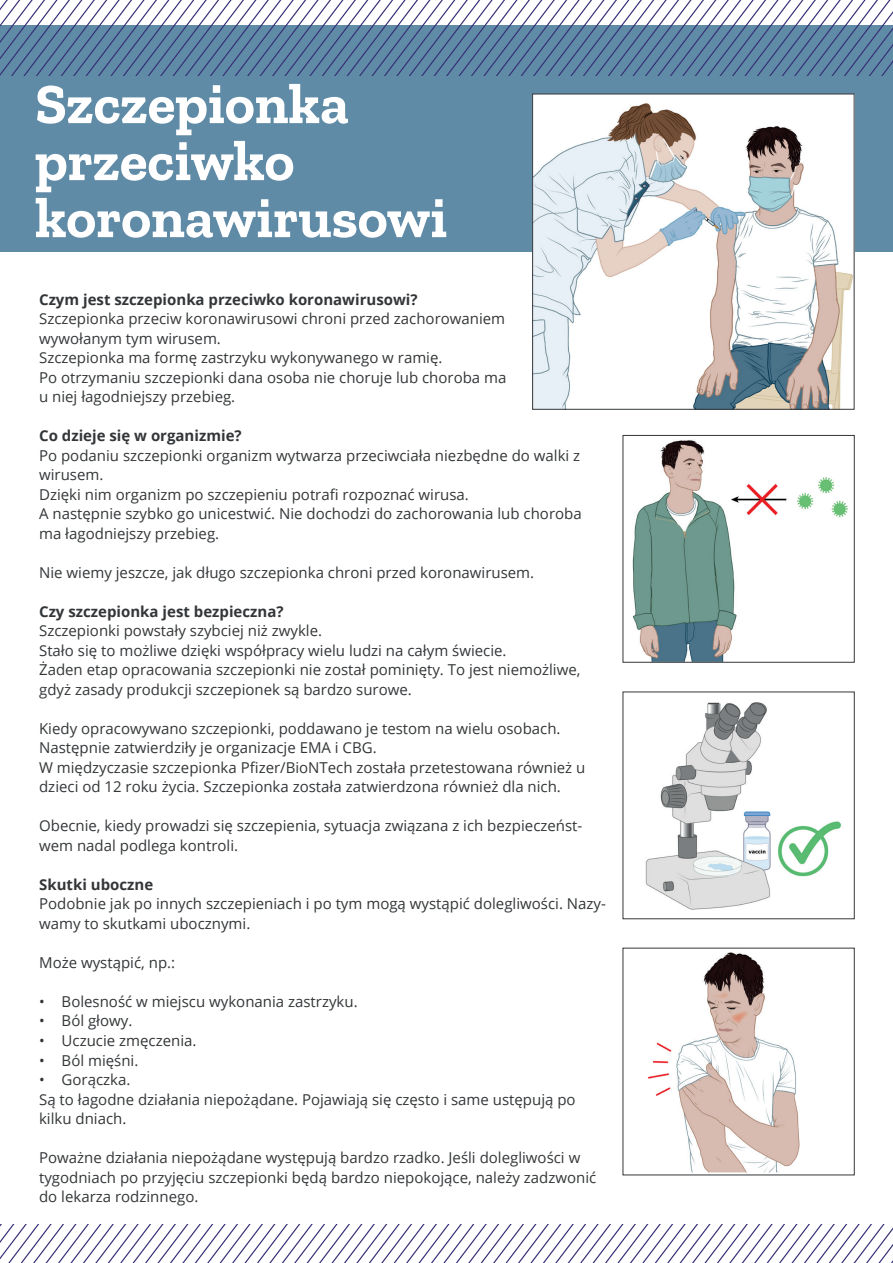
<style>
.page{position:relative;width:893px;height:1263px;background:#fff}
.page>*{position:absolute;margin:0;border:0;box-sizing:border-box;transform-origin:0 0}
.t1{font:700 57px/57px "Zilla Slab";color:#fff}
.t2{font:15px/19.5px "Open Sans";color:#333638}
.t3{font:700 15px "Open Sans";color:#333638}
</style>
<div class="page">
<div style="left:0;top:26px;width:893px;height:226px;background:#608ba7"></div>
<svg style="left:0;top:0;width:893px;height:75px"></svg>
<svg style="left:0;top:1225px;width:893px;height:38px"></svg>
<img style="left:534px;top:96px;width:318px;height:312px">
<div style="left:532px;top:94px;width:322px;height:316px;border:1px solid #333638"></div>
<img style="left:632px;top:439px;width:216px;height:222px">
<div style="left:623px;top:435px;width:232px;height:228px;border:1px solid #333638"></div>
<img style="left:645px;top:702px;width:196px;height:208px">
<img style="left:647px;top:952px;width:153px;height:221px">
<h1 class="t1" style="left:35px;top:76px;width:414px">Szczepionka przeciwko koronawirusowi</h1>
<p class="t3" style="left:39px;top:289px;width:380px">Czym jest szczepionka przeciwko koronawirusowi?</p>
<p class="t2" style="left:39px;top:309px;width:469px">Szczepionka przeciw koronawirusowi chroni przed zachorowaniem wywołanym tym wirusem.<br>Szczepionka ma formę zastrzyku wykonywanego w ramię.<br>Po otrzymaniu szczepionki dana osoba nie choruje lub choroba ma u niej łagodniejszy przebieg.</p>
<p class="t3" style="left:39px;top:425px;width:204px">Co dzieje się w organizmie?</p>
<p class="t2" style="left:39px;top:445px;width:544px">Po podaniu szczepionki organizm wytwarza przeciwciała niezbędne do walki z wirusem.<br>Dzięki nim organizm po szczepieniu potrafi rozpoznać wirusa.<br>A następnie szybko go unicestwić. Nie dochodzi do zachorowania lub choroba ma łagodniejszy przebieg.</p>
<p class="t2" style="left:39px;top:562px;width:497px">Nie wiemy jeszcze, jak długo szczepionka chroni przed koronawirusem.</p>
<p class="t3" style="left:39px;top:601px;width:246px">Czy szczepionka jest bezpieczna?</p>
<p class="t2" style="left:39px;top:621px;width:543px">Szczepionki powstały szybciej niż zwykle.<br>Stało się to możliwe dzięki współpracy wielu ludzi na całym świecie.<br>Żaden etap opracowania szczepionki nie został pominięty. To jest niemożliwe, gdyż zasady produkcji szczepionek są bardzo surowe.</p>
<p class="t2" style="left:39px;top:718px;width:548px">Kiedy opracowywano szczepionki, poddawano je testom na wielu osobach.<br>Następnie zatwierdziły je organizacje EMA i CBG.<br>W międzyczasie szczepionka Pfizer/BioNTech została przetestowana również u dzieci od 12 roku życia. Szczepionka została zatwierdzona również dla nich.</p>
<p class="t2" style="left:39px;top:816px;width:545px">Obecnie, kiedy prowadzi się szczepienia, sytuacja związana z ich bezpieczeńst&shy;wem nadal podlega kontroli.</p>
<p class="t3" style="left:39px;top:874px;width:116px">Skutki uboczne</p>
<p class="t2" style="left:39px;top:894px;width:568px">Podobnie jak po innych szczepieniach i po tym mogą wystąpić dolegliwości. Nazy&shy;wamy to skutkami ubocznymi.</p>
<p class="t2" style="left:39px;top:952px;width:138px">Może wystąpić, np.:</p>
<p class="t2" style="left:39px;top:991px;width:320px">• Bolesność w miejscu wykonania zastrzyku.</p>
<p class="t2" style="left:39px;top:1011px;width:95px">• Ból głowy.</p>
<p class="t2" style="left:39px;top:1030px;width:159px">• Uczucie zmęczenia.</p>
<p class="t2" style="left:39px;top:1050px;width:101px">• Ból mięśni.</p>
<p class="t2" style="left:39px;top:1069px;width:538px">• Gorączka.<br>Są to łagodne działania niepożądane. Pojawiają się często i same ustępują po kilku dniach.</p>
<p class="t2" style="left:39px;top:1147px;width:559px">Poważne działania niepożądane występują bardzo rzadko. Jeśli dolegliwości w tygodniach po przyjęciu szczepionki będą bardzo niepokojące, należy zadzwonić do lekarza rodzinnego.</p>
</div>
